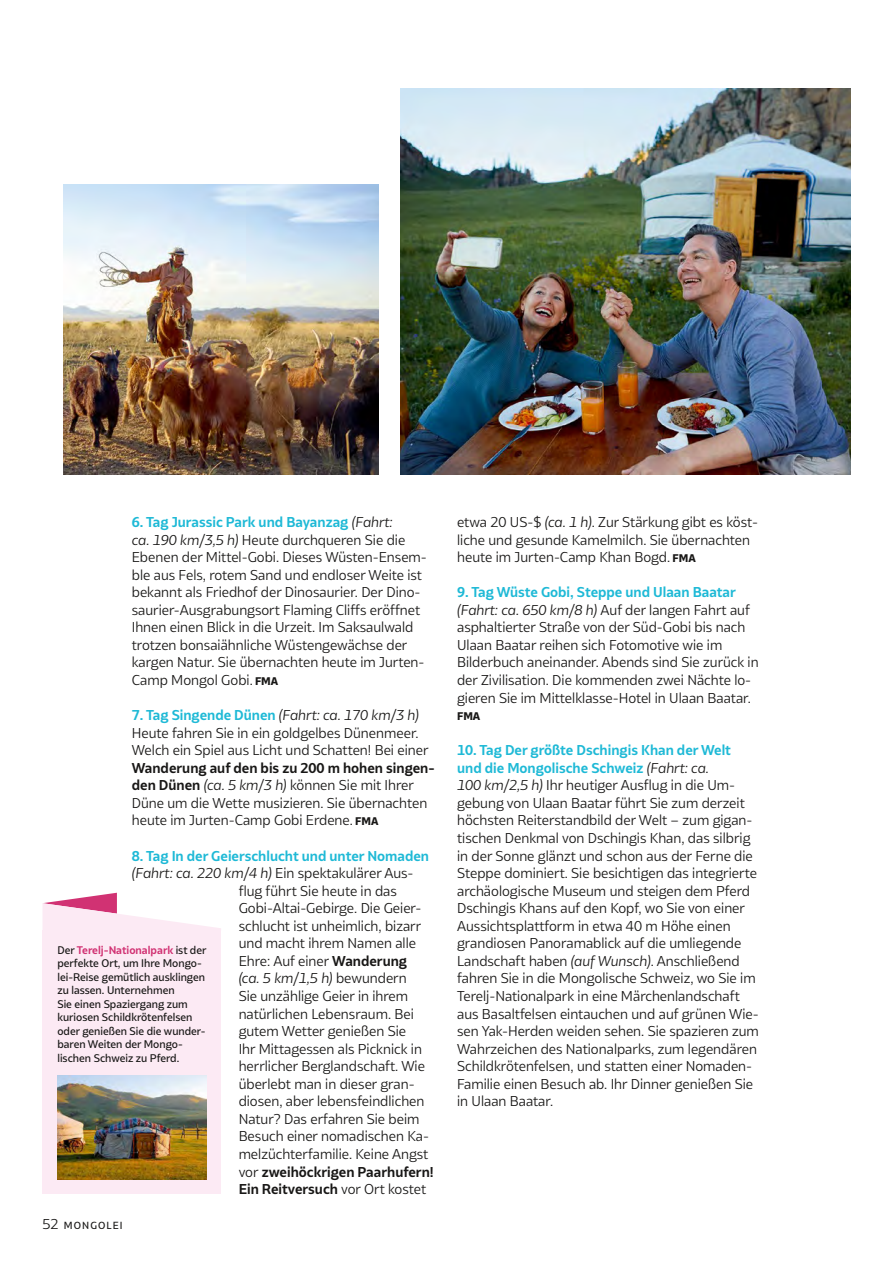
<style>
.page{position:relative;width:893px;height:1263px;background:#fff}
.page>*{position:absolute;margin:0;border:0;box-sizing:border-box;transform-origin:0 0}
.t1{font:13.5px/17.5px "Bw Glenn Sans";color:#181716}
.t2{font:700 13.5px "Bw Glenn Sans";color:#181716}
.t3{font:700 13.5px "Bw Glenn Sans";color:#1eb9d6}
.t4{font:italic 13.5px "Bw Glenn Sans";color:#181716}
.t5{font:500 10.5px/13.5px "Bw Glenn Sans";color:#181716}
.t6{font:800 10.5px "Bw Glenn Sans";color:#181716}
.t7{font:500 9.75px "Bw Glenn Sans";letter-spacing:.11em;color:#181716}
.s1{font-weight:700;color:#1eb9d6}
.s2{font-style:italic}
.s3{font-weight:800;font-size:10.5px}
.s4{font-weight:700}
.s5{font-style:normal}
.s6{font-weight:400}
.s7{font-weight:700;color:#d13273}
.s8{font-weight:400;font-size:13.5px}
</style>
<div class="page">
<img style="left:64px;top:185px;width:314px;height:289px">
<div style="left:43px;top:931px;width:178px;height:263px;background:#fceaf4"></div>
<img style="left:57px;top:1075px;width:149px;height:104px">
<svg style="left:43px;top:893px;width:178px;height:38px"></svg>
<img style="left:401px;top:88px;width:449px;height:386px">
<p class="t1" style="left:132px;top:513px;width:297px"><span class="s1">6. Tag Jurassic Park und Bayanzag</span> <span class="s2">(Fahrt:<br>ca. 190 km/3,5 h)</span> Heute durchqueren Sie die Ebenen der Mittel-Gobi. Dieses Wüsten-Ensem&shy;ble aus Fels, rotem Sand und endloser Weite ist bekannt als Friedhof der Dinosaurier. Der Dino&shy;saurier-Ausgrabungsort Flaming Cliffs eröffnet Ihnen einen Blick in die Urzeit. Im Saksaulwald trotzen bonsaiähnliche Wüstengewächse der kargen Natur. Sie übernachten heute im Jurten-Camp Mongol Gobi. <span class="s3">FMA</span></p>
<p class="t1" style="left:132px;top:706px;width:298px"><span class="s1">7. Tag Singende Dünen</span> <span class="s2">(Fahrt: ca. 170 km/3 h)<br></span>Heute fahren Sie in ein goldgelbes Dünenmeer.<br>Welch ein Spiel aus Licht und Schatten! Bei einer</p>
<p class="t1" style="left:132px;top:759px;width:304px"><span class="s4">Wanderung auf den bis zu 200 m hohen singen&shy;den Dünen</span> <span class="s2">(ca. 5 km/3 h)</span> können Sie mit Ihrer Düne um die Wette musizieren. Sie übernachten heute im Jurten-Camp Gobi Erdene. <span class="s3">FMA</span></p>
<p class="t3" style="left:132px;top:847px;width:299px">8. Tag In der Geierschlucht und unter Nomaden</p>
<p class="t1" style="left:132px;top:864px;width:283px"><span class="s2">(Fahrt: ca. 220 km/4 h)</span> Ein spektakulärer Aus-</p>
<p class="t1" style="left:239px;top:882px;width:160px">flug führt Sie heute in das</p>
<p class="t1" style="left:239px;top:899px;width:184px">Gobi-Altai-Gebirge. Die Geier-</p>
<p class="t1" style="left:239px;top:917px;width:184px">schlucht ist unheimlich, bizarr</p>
<p class="t1" style="left:239px;top:934px;width:179px">und macht ihrem Namen alle</p>
<p class="t1" style="left:239px;top:952px;width:170px">Ehre: Auf einer <span class="s4">Wanderung</span></p>
<p class="t4" style="left:239px;top:970px;width:170px">(ca. 5 km/1,5 h) <span class="s5">bewundern</span></p>
<p class="t1" style="left:239px;top:987px;width:171px">Sie unzählige Geier in ihrem</p>
<p class="t1" style="left:239px;top:1005px;width:177px">natürlichen Lebensraum. Bei</p>
<p class="t1" style="left:239px;top:1022px;width:169px">gutem Wetter genießen Sie</p>
<p class="t1" style="left:239px;top:1040px;width:185px">Ihr Mittagessen als Picknick in</p>
<p class="t1" style="left:239px;top:1057px;width:188px">herrlicher Berglandschaft. Wie</p>
<p class="t1" style="left:239px;top:1075px;width:178px">überlebt man in dieser gran-</p>
<p class="t1" style="left:239px;top:1092px;width:187px">diosen, aber lebensfeindlichen</p>
<p class="t1" style="left:239px;top:1110px;width:182px">Natur? Das erfahren Sie beim</p>
<p class="t1" style="left:239px;top:1127px;width:192px">Besuch einer nomadischen Ka-</p>
<p class="t1" style="left:239px;top:1145px;width:191px">melzüchterfamilie. Keine Angst</p>
<p class="t2" style="left:239px;top:1163px;width:197px"><span class="s6">vor</span> zweihöckrigen Paarhufern!</p>
<p class="t2" style="left:239px;top:1181px;width:189px">Ein Reitversuch <span class="s6">vor Ort kostet</span></p>
<p class="t5" style="left:57px;top:943px;width:151px">Der <span class="s7">Terelj-Nationalpark</span> ist der perfekte Ort, um Ihre Mongo&shy;lei-Reise gemütlich ausklingen zu lassen. Unternehmen<br>Sie einen Spaziergang zum kuriosen Schildkrötenfelsen oder genießen Sie die wunder&shy;baren Weiten der Mongo&shy;lischen Schweiz zu Pferd.</p>
<p class="t7" style="left:43px;top:1219px;width:81px"><span class="s8">52</span> MONGOLEI</p>
<p class="t1" style="left:457px;top:513px;width:302px">etwa 20 US-$ <span class="s2">(ca. 1 h)</span>. Zur Stärkung gibt es köst&shy;liche und gesunde Kamelmilch. Sie übernachten heute im Jurten-Camp Khan Bogd. <span class="s3">FMA</span></p>
<p class="t1" style="left:457px;top:583px;width:303px"><span class="s1">9. Tag Wüste Gobi, Steppe und Ulaan Baatar </span><span class="s2">(Fahrt: ca. 650 km/8 h)</span> Auf der langen Fahrt auf asphaltierter Straße von der Süd-Gobi bis nach Ulaan Baatar reihen sich Fotomotive wie im Bilderbuch aneinander. Abends sind Sie zurück in der Zivilisation. Die kommenden zwei Nächte lo&shy;gieren Sie im Mittelklasse-Hotel in Ulaan Baatar.</p>
<p class="t6" style="left:457px;top:710px;width:25px">FMA</p>
<p class="t1" style="left:457px;top:741px;width:303px"><span class="s1">10. Tag Der größte Dschingis Khan der Welt und die Mongolische Schweiz</span> <span class="s2">(Fahrt: ca.<br>100 km/2,5 h)</span> Ihr heutiger Ausflug in die Um&shy;gebung von Ulaan Baatar führt Sie zum derzeit höchsten Reiterstandbild der Welt – zum gigan&shy;tischen Denkmal von Dschingis Khan, das silbrig in der Sonne glänzt und schon aus der Ferne die Steppe dominiert. Sie besichtigen das integrierte archäologische Museum und steigen dem Pferd Dschingis Khans auf den Kopf, wo Sie von einer Aussichtsplattform in etwa 40 m Höhe einen grandiosen Panoramablick auf die umliegende Landschaft haben <span class="s2">(auf Wunsch)</span>. Anschließend fahren Sie in die Mongolische Schweiz, wo Sie im Terelj-Nationalpark in eine Märchenlandschaft aus Basaltfelsen eintauchen und auf grünen Wie&shy;sen Yak-Herden weiden sehen. Sie spazieren zum Wahrzeichen des Nationalparks, zum legendären Schildkrötenfelsen, und statten einer Nomaden-Familie einen Besuch ab. Ihr Dinner genießen Sie in Ulaan Baatar.</p>
</div>
